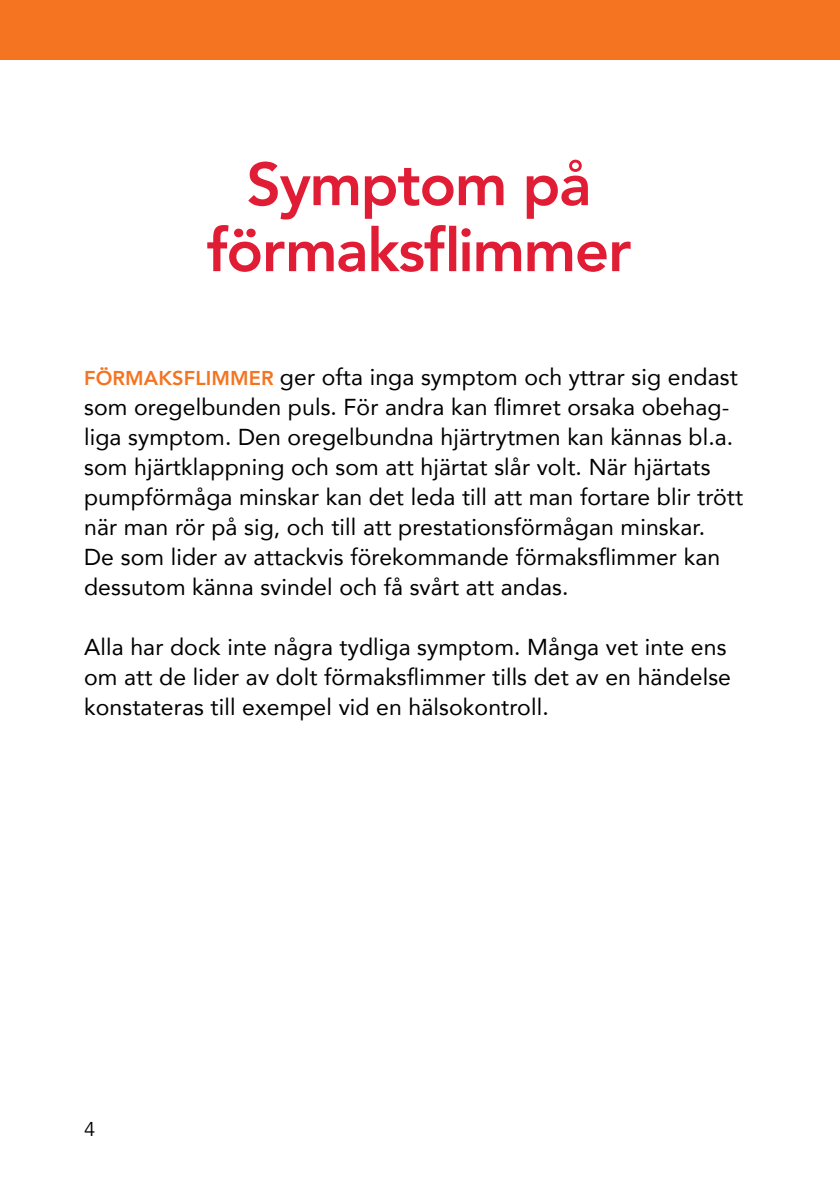
<style>
.page{position:relative;width:840px;height:1191px;background:#fff}
.page>*{position:absolute;margin:0;border:0;box-sizing:border-box;transform-origin:0 0}
.t1{font:800 60px/66px "Avenir";letter-spacing:-.02em;color:#e11d35;text-align:center}
.t2{font:23px/30px "Avenir";letter-spacing:.005em;color:#000}
.t3{font:20px "Avenir";color:#000}
.s1{font-weight:800;font-size:20px;color:#f47421}
</style>
<div class="page">
<div style="left:0;top:0;width:839px;height:60px;background:#f47421"></div>
<h1 class="t1" style="left:206px;top:151px;width:426px">Symptom på förmaksflimmer</h1>
<p class="t2" style="left:84px;top:361px;width:660px"><span class="s1">FÖRMAKSFLIMMER</span> ger ofta inga symptom och yttrar sig endast som oregelbunden puls. För andra kan flimret orsaka obehag&shy;liga symptom. Den oregelbundna hjärtrytmen kan kännas bl.a. som hjärtklappning och som att hjärtat slår volt. När hjärtats pumpförmåga minskar kan det leda till att man fortare blir trött när man rör på sig, och till att prestationsförmågan minskar.<br>De som lider av attackvis förekommande förmaksflimmer kan dessutom känna svindel och få svårt att andas.</p>
<p class="t2" style="left:84px;top:631px;width:648px">Alla har dock inte några tydliga symptom. Många vet inte ens om att de lider av dolt förmaksflimmer tills det av en händelse konstateras till exempel vid en hälsokontroll.</p>
<p class="t3" style="left:84px;top:1117px;width:13px">4</p>
</div>
